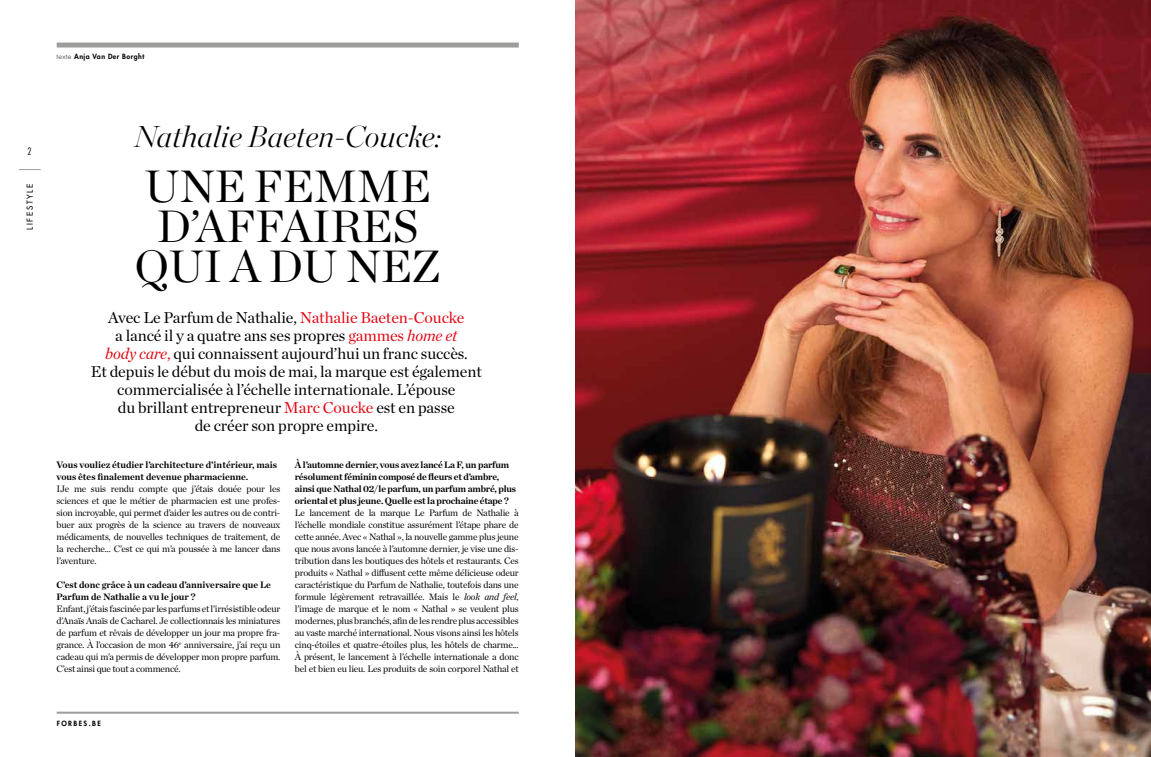
<style>
.page{position:relative;width:1151px;height:757px;background:#fff}
.page>*{position:absolute;margin:0;border:0;box-sizing:border-box;transform-origin:0 0}
.t1{font:45px/40px "Chronicle Display";color:#000;text-align:center}
.t2{font:italic 200 30px "Chronicle Display";color:#000}
.t3{font:16px/18px "Chronicle Deck";letter-spacing:-.005em;color:#000;text-align:center}
.t4{font:300 condensed 10px "Futura Std";color:#000}
.t5{font:9.5px/12px "Chronicle Deck";letter-spacing:-.02em;color:#000;text-align:justify}
.t6{font:700 9.5px/12px "Chronicle Deck";letter-spacing:-.02em;color:#000}
.t7{font:700 9.5px/12px "Chronicle Deck";color:#000}
.t8{font:8px "Futura";letter-spacing:.2em;color:#000}
.t9{font:800 7px "Futura Std";letter-spacing:.06em;color:#000}
.t10{font:800 7px "Futura Std";letter-spacing:.2em;color:#000}
.s1{font-weight:300}
.s2{color:#e30613}
.s3{font-style:italic;color:#e30613}
.s4{font-style:italic}
</style>
<div class="page">
<img style="left:575px;top:0;width:576px;height:757px">
<hr style="left:57px;top:712px;width:462px;height:2px;background:#9d9d9c">
<div style="left:57px;top:43px;width:462px;height:5px;background:#9d9d9c"></div>
<svg style="left:19px;top:169px;width:22px;height:1px"></svg>
<p class="t9" style="left:57px;top:52px;width:89px"><span class="s1">texte</span> Anja Van Der Borght</p>
<p class="t4" style="left:27px;top:146px;width:6px">2</p>
<p class="t8" style="left:25px;top:230px;width:47px;rotate:-90deg">LIFESTYLE</p>
<h2 class="t2" style="left:134px;top:114px;width:308px">Nathalie Baeten-Coucke:</h2>
<h1 class="t1" style="left:135px;top:163px;width:307px">UNE FEMME<br>D’AFFAIRES<br>QUI A DU NEZ</h1>
<p class="t3" style="left:91px;top:308px;width:393px">Avec Le Parfum de Nathalie, <span class="s2">Nathalie Baeten-Coucke<br></span>a lancé il y a quatre ans ses propres <span class="s2">gammes</span> <span class="s3">home et<br>body care</span><span class="s2">,</span> qui connaissent aujourd’hui un franc succès.<br>Et depuis le début du mois de mai, la marque est également commercialisée à l’échelle internationale. L’épouse<br>du brillant entrepreneur <span class="s2">Marc Coucke</span> est en passe<br>de créer son propre empire.</p>
<p class="t6" style="left:295px;top:458px;width:223px">À l’automne dernier, vous avez lancé La F, un parfum résolument féminin composé de fleurs et d’ambre, ainsi que Nathal 02/le parfum, un parfum ambré, plus oriental et plus jeune. Quelle est la prochaine étape ?</p>
<p class="t5" style="left:295px;top:506px;width:225px">Le lancement de la marque Le Parfum de Nathalie à l’échelle mondiale constitue assurément l’étape phare de cette année. Avec « Nathal », la nouvelle gamme plus jeune que nous avons lancée à l’automne dernier, je vise une dis&shy;tribution dans les boutiques des hôtels et restaurants. Ces produits « Nathal » diffusent cette même délicieuse odeur caractéristique du Parfum de Nathalie, toutefois dans une formule légèrement retravaillée. Mais le <span class="s4">look and feel</span>, l’image de marque et le nom « Nathal » se veulent plus modernes, plus branchés, afin de les rendre plus accessibles au vaste marché international. Nous visons ainsi les hôtels cinq-étoiles et quatre-étoiles plus, les hôtels de charme...<br>À présent, le lancement à l’échelle internationale a donc bel et bien eu lieu. Les produits de soin corporel Nathal et</p>
<p class="t7" style="left:57px;top:458px;width:222px">Vous vouliez étudier l’architecture d’intérieur, mais vous êtes finalement devenue pharmacienne.</p>
<p class="t5" style="left:57px;top:482px;width:225px">IJe me suis rendu compte que j’étais douée pour les sciences et que le métier de pharmacien est une profes&shy;sion incroyable, qui permet d’aider les autres ou de contri&shy;buer aux progrès de la science au travers de nouveaux médicaments, de nouvelles techniques de traitement, de la recherche... C’est ce qui m’a poussée à me lancer dans l’aventure.</p>
<p class="t7" style="left:57px;top:578px;width:216px">C’est donc grâce à un cadeau d’anniversaire que Le<br>Parfum de Nathalie a vu le jour ?</p>
<p class="t5" style="left:57px;top:602px;width:225px">Enfant, j’étais fascinée par les parfums et l’irrésistible odeur d’Anaïs Anaïs de Cacharel. Je collectionnais les miniatures de parfum et rêvais de développer un jour ma propre fra&shy;grance. À l’occasion de mon 46<sup>e</sup> anniversaire, j’ai reçu un cadeau qui m’a permis de développer mon propre parfum.<br>C’est ainsi que tout a commencé.</p>
<p class="t10" style="left:57px;top:719px;width:46px">FORBES.BE</p>
</div>
